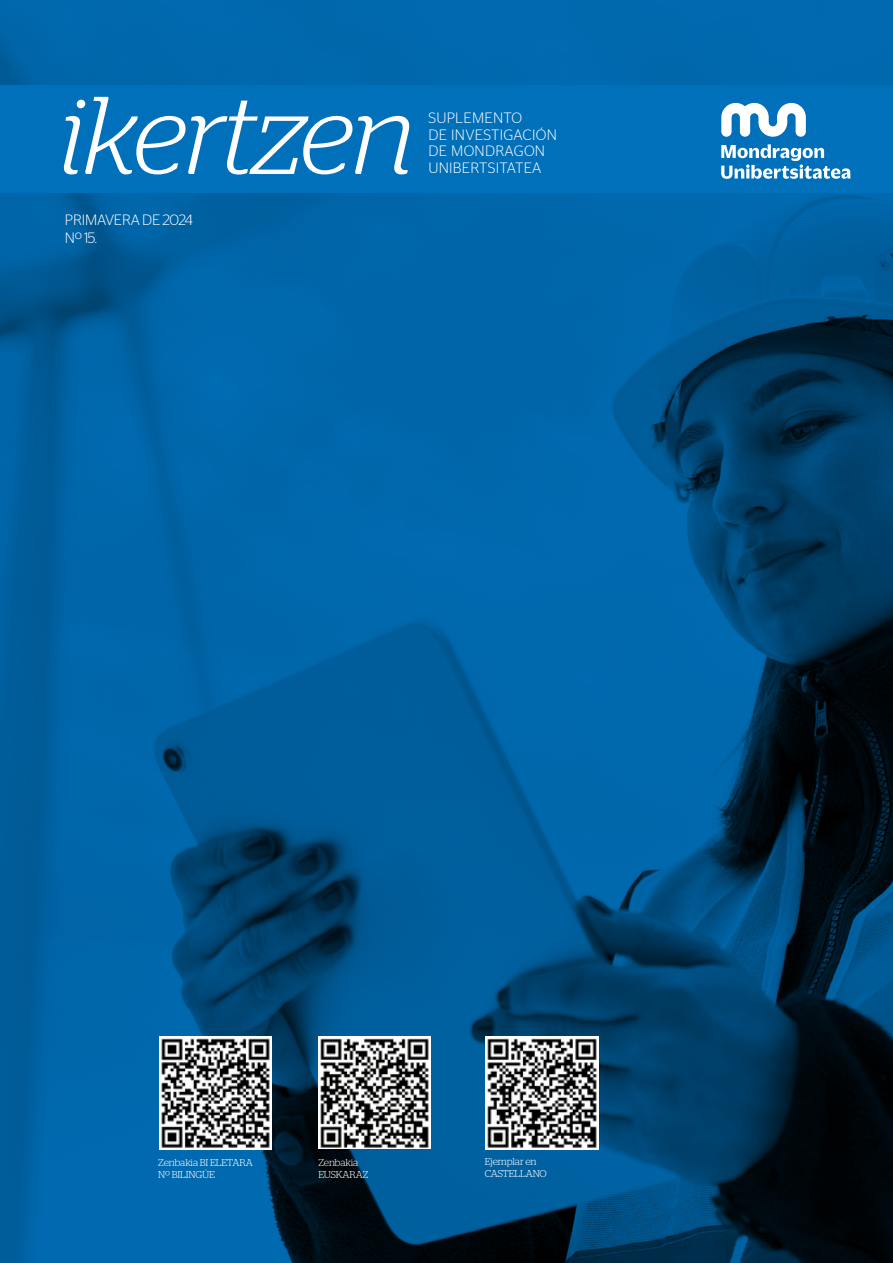
<style>
.page{position:relative;width:893px;height:1263px;background:#fff}
.page>*{position:absolute;margin:0;border:0;box-sizing:border-box;transform-origin:0 0}
.t1{font:italic 300 110.25px "Stag";letter-spacing:-.025em;color:#fff}
.t2{font:300 15px/16.5px "Stag Sans";letter-spacing:.02em;color:#fff}
.t3{font:300 15px/18px "Stag Sans Round";letter-spacing:-.01em;color:#fff}
.t4{font:300 10.05px/12px "Stag";letter-spacing:-.01em;color:#fff}
</style>
<div class="page">
<img style="left:0;top:0;width:893px;height:1263px">
<img style="left:318px;top:1037px;width:113px;height:112px">
<img style="left:160px;top:1037px;width:112px;height:112px">
<img style="left:486px;top:1037px;width:113px;height:112px">
<div style="left:0;top:86px;width:893px;height:107px;background:#0070ba"></div>
<svg style="left:721px;top:144px;width:129px;height:35px"></svg>
<svg style="left:721px;top:103px;width:85px;height:34px"></svg>
<h1 class="t1" style="left:59px;top:72px;width:358px">ikertzen</h1>
<h2 class="t3" style="left:65px;top:211px;width:130px">PRIMAVERA DE 2024<br>Nº 15.</h2>
<h2 class="t2" style="left:428px;top:109px;width:130px">SUPLEMENTO<br>DE INVESTIGACIÓN<br>DE MONDRAGON<br>UNIBERTSITATEA</h2>
<p class="t4" style="left:158px;top:1156px;width:96px">Zenbakia BI ELETARA<br>Nº BILINGÜE</p>
<p class="t4" style="left:485px;top:1155px;width:64px">Ejemplar en<br>CASTELLANO</p>
<p class="t4" style="left:318px;top:1156px;width:51px">Zenbakia<br>EUSKARAZ</p>
</div>
